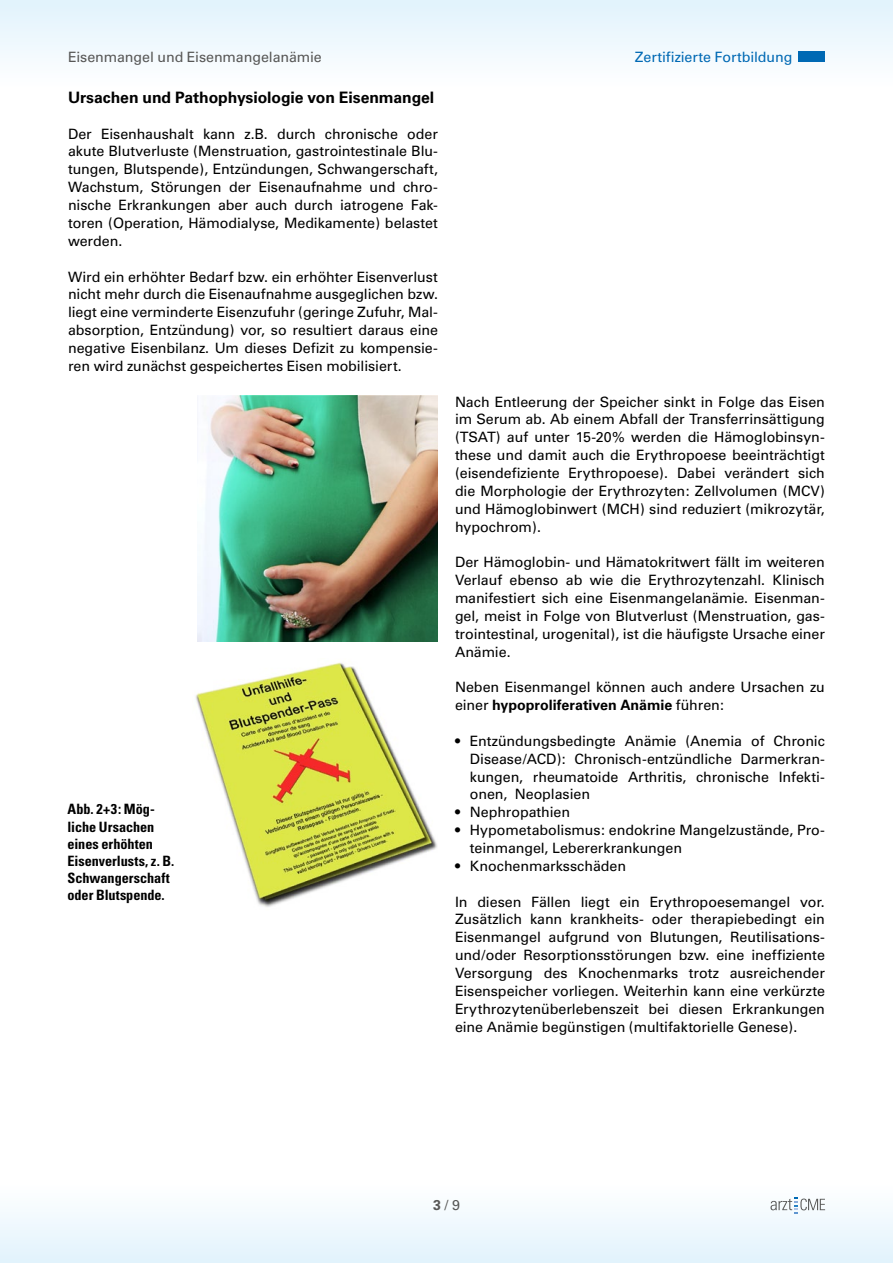
<style>
.page{position:relative;width:893px;height:1263px;background:#fff}
.page>*{position:absolute;margin:0;border:0;box-sizing:border-box;transform-origin:0 0}
.Mengentext{font:700 15.75px "Univers";letter-spacing:-.005em;color:#000}
.Mengentext-2{font:14.25px/17.9px "Univers";letter-spacing:-.005em;color:#000;text-align:justify}
.Aufzählungen{font:14.25px/17.9px "Univers";letter-spacing:-.005em;color:#000;text-align:justify}
.Bildunterschrift{font:700 condensed 14.25px/17.1px "Univers";letter-spacing:-.005em;color:#000}
.t1{font:14.25px "Univers";letter-spacing:-.01em;color:#575756}
.t2{font:14.25px "Univers";letter-spacing:-.005em;color:#0069b4}
.s1{font-weight:700}
</style>
<div class="page">
<div style="left:0;top:1182px;width:893px;height:81px;background:linear-gradient(to bottom,#fff,#e1f2fc)"></div>
<div style="left:0;top:0;width:893px;height:89px;background:linear-gradient(to right,#f0f9fe,#f0f8fe)"></div>
<div style="left:798px;top:51px;width:27px;height:11px;background:#0069b4"></div>
<svg style="left:770px;top:1197px;width:55px;height:17px"></svg>
<img style="left:195px;top:662px;width:242px;height:245px">
<img style="left:197px;top:395px;width:241px;height:247px">
<p class="t1" style="left:68px;top:48px;width:255px">Eisenmangel und Eisenmangelanämie</p>
<p class="t2" style="left:635px;top:48px;width:159px">Zertifizierte Fortbildung</p>
<p class="Mengentext" style="left:68px;top:88px;width:368px">Ursachen und Pathophysiologie von Eisenmangel</p>
<p class="Mengentext-2" style="left:68px;top:125px;width:371px">Der Eisenhaushalt kann z.B. durch chronische oder akute Blutverluste (Menstruation, gastrointestinale Blu&shy;tungen, Blutspende), Entzündungen, Schwangerschaft, Wachstum, Störungen der Eisenaufnahme und chro&shy;nische Erkrankungen aber auch durch iatrogene Fak&shy;toren (Operation, Hämodialyse, Medikamente) belastet werden.</p>
<p class="Mengentext-2" style="left:68px;top:268px;width:371px">Wird ein erhöhter Bedarf bzw. ein erhöhter Eisenverlust nicht mehr durch die Eisenaufnahme ausgeglichen bzw. liegt eine verminderte Eisenzufuhr (geringe Zufuhr, Mal&shy;absorption, Entzündung) vor, so resultiert daraus eine negative Eisenbilanz. Um dieses Defizit zu kompensie&shy;ren wird zunächst gespeichertes Eisen mobilisiert.</p>
<p class="Mengentext-2" style="left:455px;top:393px;width:371px">Nach Entleerung der Speicher sinkt in Folge das Eisen im Serum ab. Ab einem Abfall der Transferrinsättigung (TSAT) auf unter 15-20% werden die Hämoglobinsyn&shy;these und damit auch die Erythropoese beeinträchtigt (eisendefiziente Erythropoese). Dabei verändert sich die Morphologie der Erythrozyten: Zellvolumen (MCV) und Hämoglobinwert (MCH) sind reduziert (mikrozytär, hypochrom).</p>
<p class="Mengentext-2" style="left:455px;top:553px;width:371px">Der Hämoglobin- und Hämatokritwert fällt im weiteren Verlauf ebenso ab wie die Erythrozytenzahl. Klinisch manifestiert sich eine Eisenmangelanämie. Eisenman&shy;gel, meist in Folge von Blutverlust (Menstruation, gas&shy;trointestinal, urogenital), ist die häufigste Ursache einer Anämie.</p>
<p class="Mengentext-2" style="left:455px;top:678px;width:371px">Neben Eisenmangel können auch andere Ursachen zu einer <span class="s1">hypoproliferativen Anämie</span> führen:</p>
<p class="Aufzählungen" style="left:470px;top:732px;width:357px;text-indent:-15px">• Entzündungsbedingte Anämie (Anemia of Chronic Disease/ACD): Chronisch-entzündliche Darmerkran&shy;kungen, rheumatoide Arthritis, chronische Infekti&shy;onen, Neoplasien</p>
<p class="Aufzählungen" style="left:455px;top:803px;width:117px">• Nephropathien</p>
<p class="Aufzählungen" style="left:470px;top:821px;width:357px;text-indent:-15px">• Hypometabolismus: endokrine Mangelzustände, Pro&shy;teinmangel, Lebererkrankungen</p>
<p class="Aufzählungen" style="left:455px;top:857px;width:173px">• Knochenmarksschäden</p>
<p class="Mengentext-2" style="left:455px;top:893px;width:371px">In diesen Fällen liegt ein Erythropoesemangel vor.<br>Zusätzlich kann krankheits- oder therapiebedingt ein Eisenmangel aufgrund von Blutungen, Reutilisations&shy;und/oder Resorptionsstörungen bzw. eine ineffiziente Versorgung des Knochenmarks trotz ausreichender Eisenspeicher vorliegen. Weiterhin kann eine verkürzte Erythrozytenüberlebenszeit bei diesen Erkrankungen eine Anämie begünstigen (multifaktorielle Genese).</p>
<p class="Bildunterschrift" style="left:68px;top:801px;width:108px">Abb. 2+3: Mög&shy;liche Ursachen eines erhöhten<br>Eisenverlusts, z. B.<br>Schwangerschaft oder Blutspende.</p>
<p class="t1" style="left:433px;top:1196px;width:28px"><span class="s1">3</span> / 9</p>
</div>
